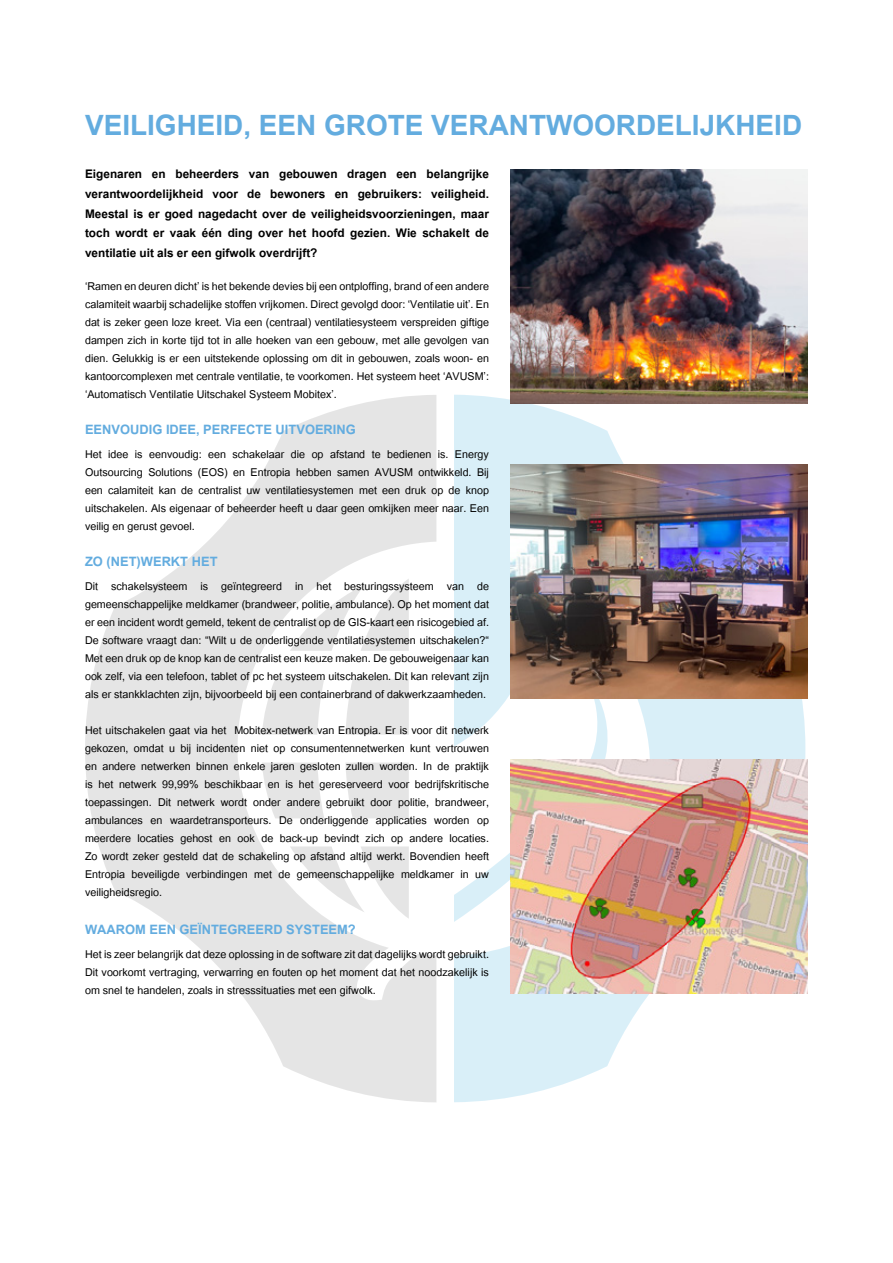
<style>
.page{position:relative;width:893px;height:1263px;background:#fff}
.page>*{position:absolute;margin:0;border:0;box-sizing:border-box;transform-origin:0 0}
.t1{font:700 39px "Utsaah";color:#63acdf}
.t2{font:700 18px "Utsaah";color:#63acdf}
.t3{font:700 16.5px/19.8px "Utsaah";color:#000;text-align:justify}
.t4{font:15px/18px "Utsaah";color:#000;text-align:justify}
</style>
<div class="page">
<svg style="left:85px;top:395px;width:351px;height:707px;fill:#e5e5e5"></svg>
<svg style="left:454px;top:395px;width:351px;height:707px"></svg>
<img style="left:510px;top:169px;width:298px;height:234px">
<img style="left:510px;top:464px;width:298px;height:234px">
<img style="left:510px;top:760px;width:298px;height:233px">
<h1 class="t1" style="left:85px;top:106px;width:719px">VEILIGHEID, EEN GROTE VERANTWOORDELIJKHEID</h1>
<p class="t3" style="left:85px;top:165px;width:405px">Eigenaren en beheerders van gebouwen dragen een belangrijke verantwoordelijkheid voor de bewoners en gebruikers: veiligheid.<br>Meestal is er goed nagedacht over de veiligheidsvoorzieningen, maar toch wordt er vaak één ding over het hoofd gezien. Wie schakelt de ventilatie uit als er een gifwolk overdrijft?</p>
<p class="t4" style="left:85px;top:278px;width:405px">‘Ramen en deuren dicht’ is het bekende devies bij een ontploffing, brand of een andere calamiteit waarbij schadelijke stoffen vrijkomen. Direct gevolgd door: ‘Ventilatie uit’. En dat is zeker geen loze kreet. Via een (centraal) ventilatiesysteem verspreiden giftige dampen zich in korte tijd tot in alle hoeken van een gebouw, met alle gevolgen van dien. Gelukkig is er een uitstekende oplossing om dit in gebouwen, zoals woon- en kantoorcomplexen met centrale ventilatie, te voorkomen. Het systeem heet ‘AVUSM’: ‘Automatisch Ventilatie Uitschakel Systeem Mobitex’.</p>
<p class="t2" style="left:85px;top:420px;width:272px">EENVOUDIG IDEE, PERFECTE UITVOERING</p>
<p class="t4" style="left:85px;top:446px;width:405px">Het idee is eenvoudig: een schakelaar die op afstand te bedienen is. Energy Outsourcing Solutions (EOS) en Entropia hebben samen AVUSM ontwikkeld. Bij een calamiteit kan de centralist uw ventilatiesystemen met een druk op de knop uitschakelen. Als eigenaar of beheerder heeft u daar geen omkijken meer naar. Een veilig en gerust gevoel.</p>
<p class="t2" style="left:85px;top:552px;width:134px">ZO (NET)WERKT HET</p>
<p class="t4" style="left:85px;top:578px;width:405px">Dit schakelsysteem is geïntegreerd in het besturingssysteem van de gemeenschappelijke meldkamer (brandweer, politie, ambulance). Op het moment dat er een incident wordt gemeld, tekent de centralist op de GIS-kaart een risicogebied af.<br>De software vraagt dan: “Wilt u de onderliggende ventilatiesystemen uitschakelen?“ Met een druk op de knop kan de centralist een keuze maken. De gebouweigenaar kan ook zelf, via een telefoon, tablet of pc het systeem uitschakelen. Dit kan relevant zijn als er stankklachten zijn, bijvoorbeeld bij een containerbrand of dakwerkzaamheden.</p>
<p class="t4" style="left:85px;top:722px;width:405px">Het uitschakelen gaat via het Mobitex-netwerk van Entropia. Er is voor dit netwerk gekozen, omdat u bij incidenten niet op consumentennetwerken kunt vertrouwen en andere netwerken binnen enkele jaren gesloten zullen worden. In de praktijk is het netwerk 99,99% beschikbaar en is het gereserveerd voor bedrijfskritische toepassingen. Dit netwerk wordt onder andere gebruikt door politie, brandweer, ambulances en waardetransporteurs. De onderliggende applicaties worden op meerdere locaties gehost en ook de back-up bevindt zich op andere locaties.<br>Zo wordt zeker gesteld dat de schakeling op afstand altijd werkt. Bovendien heeft Entropia beveiligde verbindingen met de gemeenschappelijke meldkamer in uw veiligheidsregio.</p>
<p class="t2" style="left:85px;top:920px;width:272px">WAAROM EEN GEÏNTEGREERD SYSTEEM?</p>
<p class="t4" style="left:85px;top:946px;width:405px">Het is zeer belangrijk dat deze oplossing in de software zit dat dagelijks wordt gebruikt.<br>Dit voorkomt vertraging, verwarring en fouten op het moment dat het noodzakelijk is om snel te handelen, zoals in stresssituaties met een gifwolk.</p>
</div>
